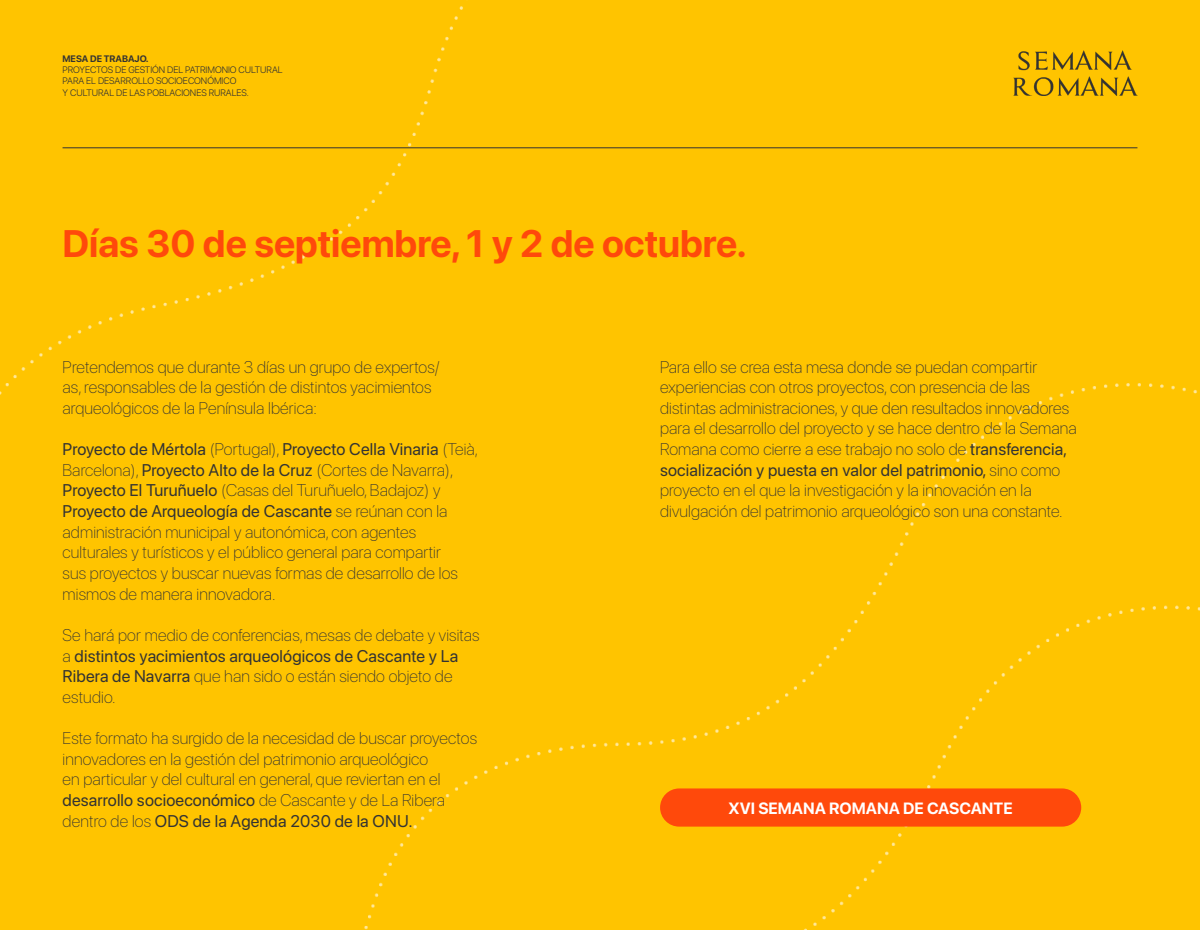
<style>
.page{position:relative;width:1200px;height:930px;background:#fff}
.page>*{position:absolute;margin:0;border:0;box-sizing:border-box;transform-origin:0 0}
.t1{font:700 38.12px "SF Pro Display";color:#ff490b}
.t2{font:100 16.88px/20.6px "SF Pro Display";letter-spacing:.01em;color:#333}
.t3{font:16.88px/20.6px "SF Pro Display";letter-spacing:.01em;color:#333}
.t4{font:700 16.25px "SF Pro Display";color:#fff}
.t5{font:300 9.38px "SF Pro Display";color:#333}
.t6{font:700 9.38px "SF Pro Display";color:#333}
.s1{font-weight:100}
.s2{font-weight:400}
</style>
<div class="page">
<div style="left:0;top:0;width:1200px;height:929px;background:#ffc400"></div>
<hr style="left:63px;top:148px;width:1074px;height:1px;background:#333">
<img style="left:1014px;top:51px;width:123px;height:45px">
<div style="left:660px;top:788px;width:421px;height:38px;background:#ff490b;border-radius:19px"></div>
<p class="t6" style="left:63px;top:53px;width:87px">MESA DE TRABAJO.</p>
<p class="t5" style="left:63px;top:64px;width:222px">PROYECTOS DE GESTIÓN DEL PATRIMONIO CULTURAL</p>
<p class="t5" style="left:63px;top:76px;width:175px">PARA EL DESARROLLO SOCIOECONÓMICO</p>
<p class="t5" style="left:63px;top:87px;width:188px">Y CULTURAL DE LAS POBLACIONES RURALES.</p>
<p class="t1" style="left:63px;top:221px;width:685px">Días 30 de septiembre, 1 y 2 de octubre.</p>
<p class="t2" style="left:63px;top:356px;width:378px">Pretendemos que durante 3 días un grupo de expertos/ as, responsables de la gestión de distintos yacimientos arqueológicos de la Península Ibérica:</p>
<p class="t3" style="left:63px;top:439px;width:417px">Proyecto de Mértola <span class="s1">(Portugal),</span> Proyecto Cella Vinaria <span class="s1">(Teià, Barcelona),</span> Proyecto Alto de la Cruz <span class="s1">(Cortes de Navarra), </span>Proyecto El Turuñuelo <span class="s1">(Casas del Turuñuelo, Badajoz) y </span>Proyecto de Arqueología de Cascante <span class="s1">se reúnan con la</span></p>
<p class="t2" style="left:63px;top:521px;width:397px">administración municipal y autonómica, con agentes culturales y turísticos y el público general para compartir sus proyectos y buscar nuevas formas de desarrollo de los mismos de manera innovadora.</p>
<p class="t2" style="left:63px;top:624px;width:419px">Se hará por medio de conferencias, mesas de debate y visitas a <span class="s2">distintos yacimientos arqueológicos de Cascante y La Ribera de Navarra</span> que han sido o están siendo objeto de estudio.</p>
<p class="t2" style="left:63px;top:727px;width:416px">Este formato ha surgido de la necesidad de buscar proyectos</p>
<p class="t2" style="left:63px;top:748px;width:384px">innovadores en la gestión del patrimonio arqueológico en particular y del cultural en general, que reviertan en el <span class="s2">desarrollo socioeconómico</span> de Cascante y de La Ribera dentro de los <span class="s2">ODS de la Agenda 2030 de la ONU.</span></p>
<p class="t2" style="left:660px;top:356px;width:418px">Para ello se crea esta mesa donde se puedan compartir experiencias con otros proyectos, con presencia de las distintas administraciones, y que den resultados innovadores para el desarrollo del proyecto y se hace dentro de la Semana</p>
<p class="t2" style="left:660px;top:439px;width:408px">Romana como cierre a ese trabajo no solo de <span class="s2">transferencia, socialización y puesta en valor del patrimonio,</span> sino como proyecto en el que la investigación y la innovación en la divulgación del patrimonio arqueológico son una constante.</p>
<p class="t4" style="left:729px;top:798px;width:286px">XVI SEMANA ROMANA DE CASCANTE</p>
</div>
